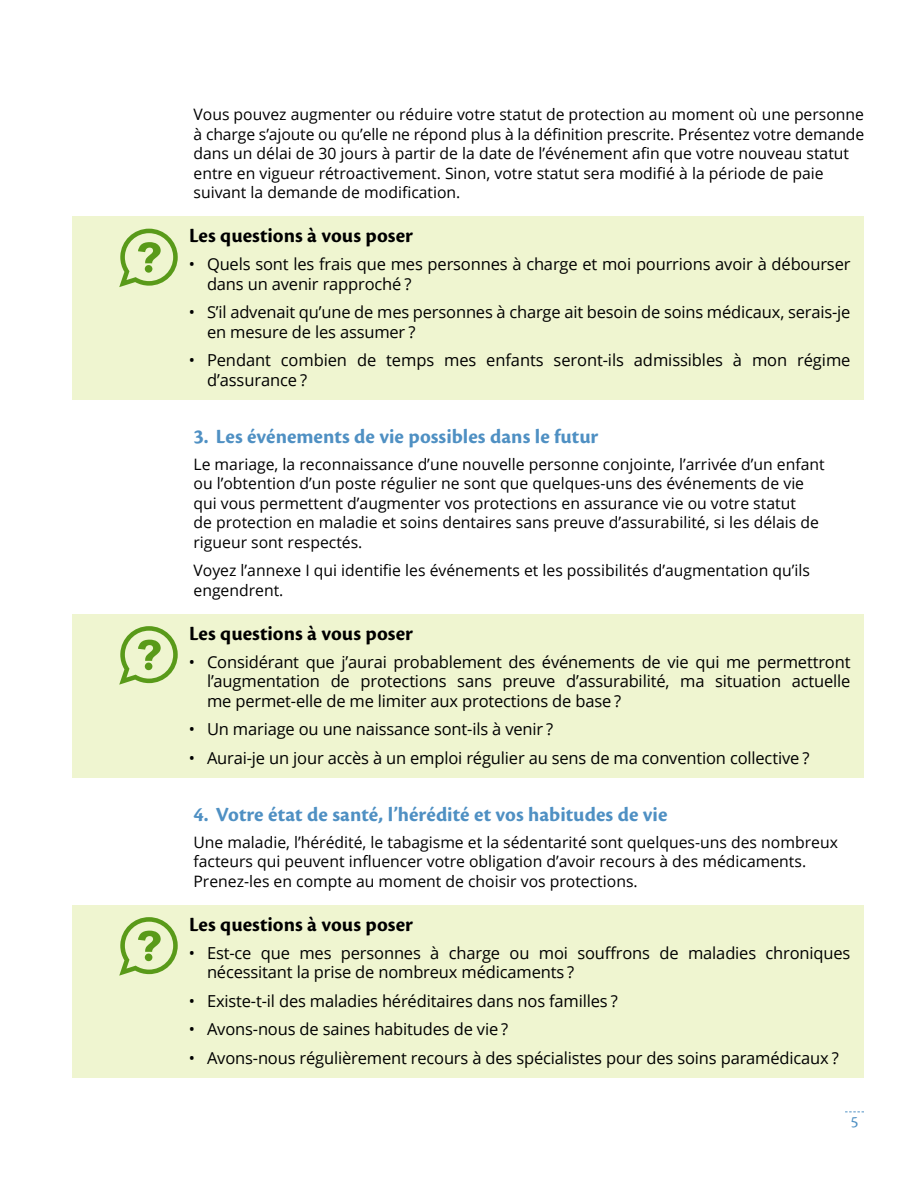
<style>
.page{position:relative;width:918px;height:1188px;background:#fff}
.page>*{position:absolute;margin:0;border:0;box-sizing:border-box;transform-origin:0 0}
.t1{font:700 21px "Cronos Pro";letter-spacing:.005em;color:#4f90c3}
.t2{font:700 21px "Cronos Pro";letter-spacing:.005em;color:#000}
.t3{font:16.5px/19.5px "Open Sans";letter-spacing:-.01em;color:#000}
.t4{font:16.5px "Cronos Pro";color:#4f90c3}
.t5{font:15.75px/19.5px "Open Sans";color:#000}
</style>
<div class="page">
<svg style="left:845px;top:1112px;width:19px;height:1px"></svg>
<div style="left:72px;top:217px;width:792px;height:40px;background:#eff5d0"></div>
<div style="left:72px;top:248px;width:792px;height:56px;background:#eff5d0"></div>
<div style="left:72px;top:296px;width:792px;height:56px;background:#eff5d0"></div>
<div style="left:72px;top:344px;width:792px;height:56px;background:#eff5d0"></div>
<div style="left:72px;top:614px;width:792px;height:41px;background:#eff5d0"></div>
<div style="left:72px;top:646px;width:792px;height:75px;background:#eff5d0"></div>
<div style="left:72px;top:713px;width:792px;height:37px;background:#eff5d0"></div>
<div style="left:72px;top:742px;width:792px;height:36px;background:#eff5d0"></div>
<div style="left:72px;top:905px;width:792px;height:41px;background:#eff5d0"></div>
<div style="left:72px;top:937px;width:792px;height:56px;background:#eff5d0"></div>
<div style="left:72px;top:985px;width:792px;height:36px;background:#eff5d0"></div>
<div style="left:72px;top:1013px;width:792px;height:37px;background:#eff5d0"></div>
<div style="left:72px;top:1042px;width:792px;height:36px;background:#eff5d0"></div>
<svg style="left:119px;top:229px;width:59px;height:58px"></svg>
<svg style="left:119px;top:626px;width:59px;height:59px"></svg>
<svg style="left:119px;top:917px;width:59px;height:59px"></svg>
<p class="t5" style="left:194px;top:104px;width:672px">Vous pouvez augmenter ou réduire votre statut de protection au moment où une personne à charge s’ajoute ou qu’elle ne répond plus à la définition prescrite. Présentez votre demande dans un délai de 30 jours à partir de la date de l’événement afin que votre nouveau statut entre en vigueur rétroactivement. Sinon, votre statut sera modifié à la période de paie suivant la demande de modification.</p>
<h1 class="t2" style="left:189px;top:224px;width:226px">Les questions à vous poser</h1>
<p class="t3" style="left:207px;top:254px;width:645px;text-indent:-18px">• Quels sont les frais que mes personnes à charge et moi pourrions avoir à débourser dans un avenir rapproché ?</p>
<p class="t3" style="left:207px;top:302px;width:645px;text-indent:-18px">• S’il advenait qu’une de mes personnes à charge ait besoin de soins médicaux, serais-je en mesure de les assumer ?</p>
<p class="t3" style="left:207px;top:350px;width:645px;text-indent:-18px">• Pendant combien de temps mes enfants seront-ils admissibles à mon régime d’assurance ?</p>
<h1 class="t1" style="left:194px;top:425px;width:407px">3. Les événements de vie possibles dans le futur</h1>
<p class="t5" style="left:194px;top:454px;width:633px">Le mariage, la reconnaissance d’une nouvelle personne conjointe, l’arrivée d’un enfant ou l’obtention d’un poste régulier ne sont que quelques-uns des événements de vie qui vous permettent d’augmenter vos protections en assurance vie ou votre statut<br>de protection en maladie et soins dentaires sans preuve d’assurabilité, si les délais de rigueur sont respectés.</p>
<p class="t5" style="left:194px;top:560px;width:618px">Voyez l’annexe I qui identifie les événements et les possibilités d’augmentation qu’ils engendrent.</p>
<h1 class="t2" style="left:189px;top:621px;width:226px">Les questions à vous poser</h1>
<p class="t3" style="left:207px;top:651px;width:645px;text-align:justify;text-indent:-18px">• Considérant que j’aurai probablement des événements de vie qui me permettront l’augmentation de protections sans preuve d’assurabilité, ma situation actuelle me permet-elle de me limiter aux protections de base ?</p>
<p class="t3" style="left:189px;top:719px;width:366px">• Un mariage ou une naissance sont-ils à venir ?</p>
<p class="t3" style="left:189px;top:747px;width:622px">• Aurai-je un jour accès à un emploi régulier au sens de ma convention collective ?</p>
<h1 class="t1" style="left:194px;top:803px;width:476px">4. Votre état de santé, l’hérédité et vos habitudes de vie</h1>
<p class="t5" style="left:194px;top:832px;width:646px">Une maladie, l’hérédité, le tabagisme et la sédentarité sont quelques-uns des nombreux facteurs qui peuvent influencer votre obligation d’avoir recours à des médicaments.<br>Prenez-les en compte au moment de choisir vos protections.</p>
<h1 class="t2" style="left:189px;top:912px;width:226px">Les questions à vous poser</h1>
<p class="t3" style="left:207px;top:942px;width:645px;text-indent:-18px">• Est-ce que mes personnes à charge ou moi souffrons de maladies chroniques nécessitant la prise de nombreux médicaments ?</p>
<p class="t3" style="left:189px;top:990px;width:430px">• Existe-t-il des maladies héréditaires dans nos familles ?</p>
<p class="t3" style="left:189px;top:1019px;width:321px">• Avons-nous de saines habitudes de vie ?</p>
<p class="t3" style="left:189px;top:1047px;width:651px">• Avons-nous régulièrement recours à des spécialistes pour des soins paramédicaux ?</p>
<p class="t4" style="left:851px;top:1112px;width:9px">5</p>
</div>
